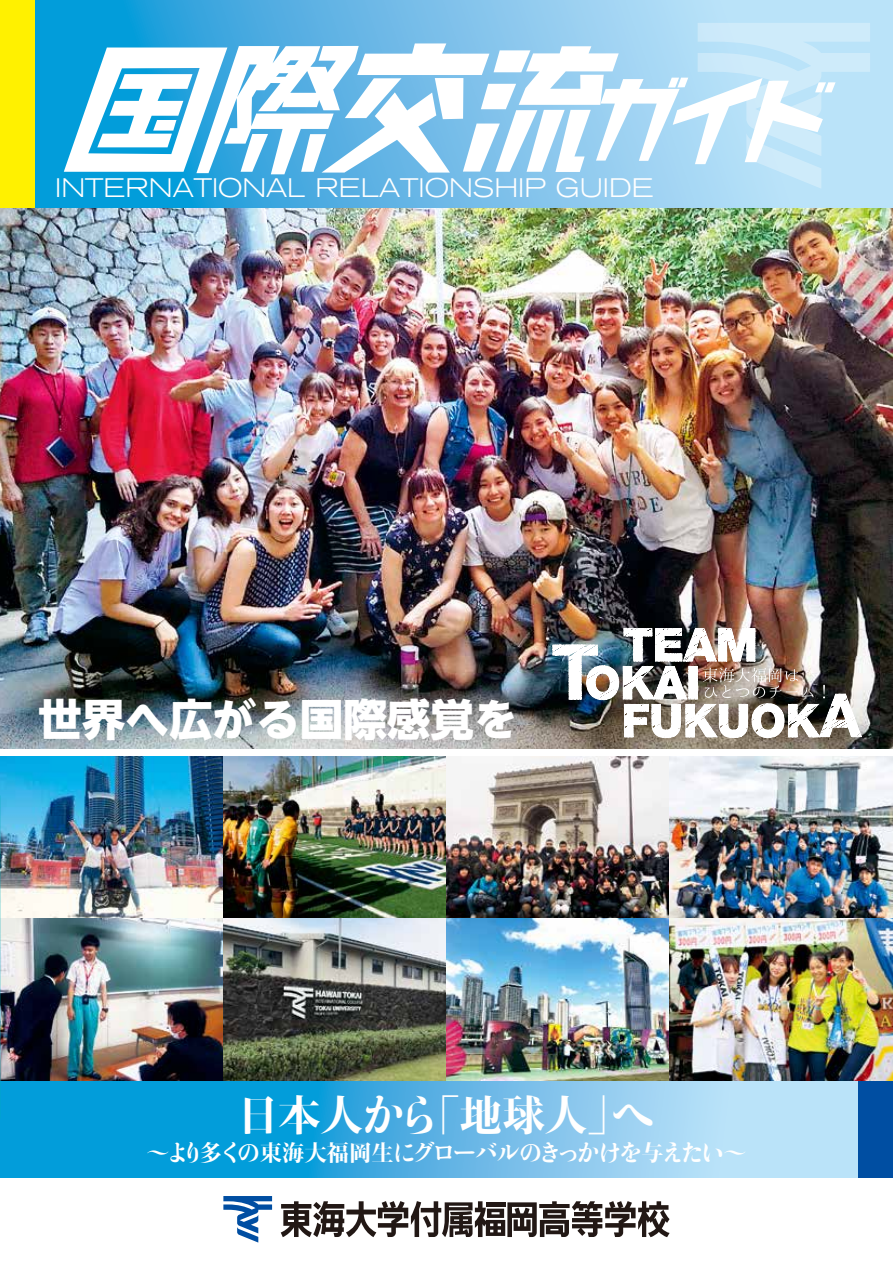
<style>
.page{position:relative;width:893px;height:1263px;background:#fff}
.page>*{position:absolute;margin:0;border:0;box-sizing:border-box;transform-origin:0 0}
.t1{font:800 43.65px "UD Shin Go NT Pr 6 N";color:#fff}
.t2{font:800 42.45px "Kocho Std";letter-spacing:-.02em;color:#fff}
.t3{font:300 expanded 26.55px "Akzidenz Grotesk BE";color:#fff}
.t4{font:800 22.35px "Kocho Std";letter-spacing:-.065em;color:#fff}
</style>
<div class="page">
<svg style="left:34px;top:0;width:859px;height:208px;background:#6abfe8"></svg>
<svg style="left:0;top:1080px;width:859px;height:98px;background:#55b7e4"></svg>
<div style="left:0;top:0;width:34px;height:404px;background:#fff100"></div>
<div style="left:859px;top:1063px;width:34px;height:115px;background:#004ea2"></div>
<img style="left:0;top:208px;width:893px;height:540px">
<img style="left:0;top:757px;width:223px;height:161px">
<img style="left:223px;top:757px;width:223px;height:161px">
<img style="left:446px;top:757px;width:224px;height:161px">
<img style="left:670px;top:757px;width:223px;height:161px">
<img style="left:0;top:918px;width:223px;height:162px">
<img style="left:223px;top:918px;width:223px;height:162px">
<img style="left:446px;top:918px;width:224px;height:162px">
<img style="left:670px;top:918px;width:223px;height:162px">
<img style="left:552px;top:624px;width:310px;height:116px">
<svg style="left:64px;top:23px;width:806px;height:166px"></svg>
<svg style="left:223px;top:1196px;width:49px;height:46px"></svg>
<svg style="left:281px;top:1201px;width:389px;height:36px"></svg>
<p class="t3" style="left:55px;top:173px;width:600px">INTERNATIONAL RELATIONSHIP GUIDE</p>
<h1 class="t1" style="left:38px;top:683px;width:481px">世界へ広がる国際感覚を</h1>
<h2 class="t2" style="left:237px;top:1081px;width:419px">日本人から「地球人」へ</h2>
<p class="t4" style="left:147px;top:1135px;width:601px">〜より多くの東海大福岡生にグローバルのきっかけを与えたい〜</p>
</div>
